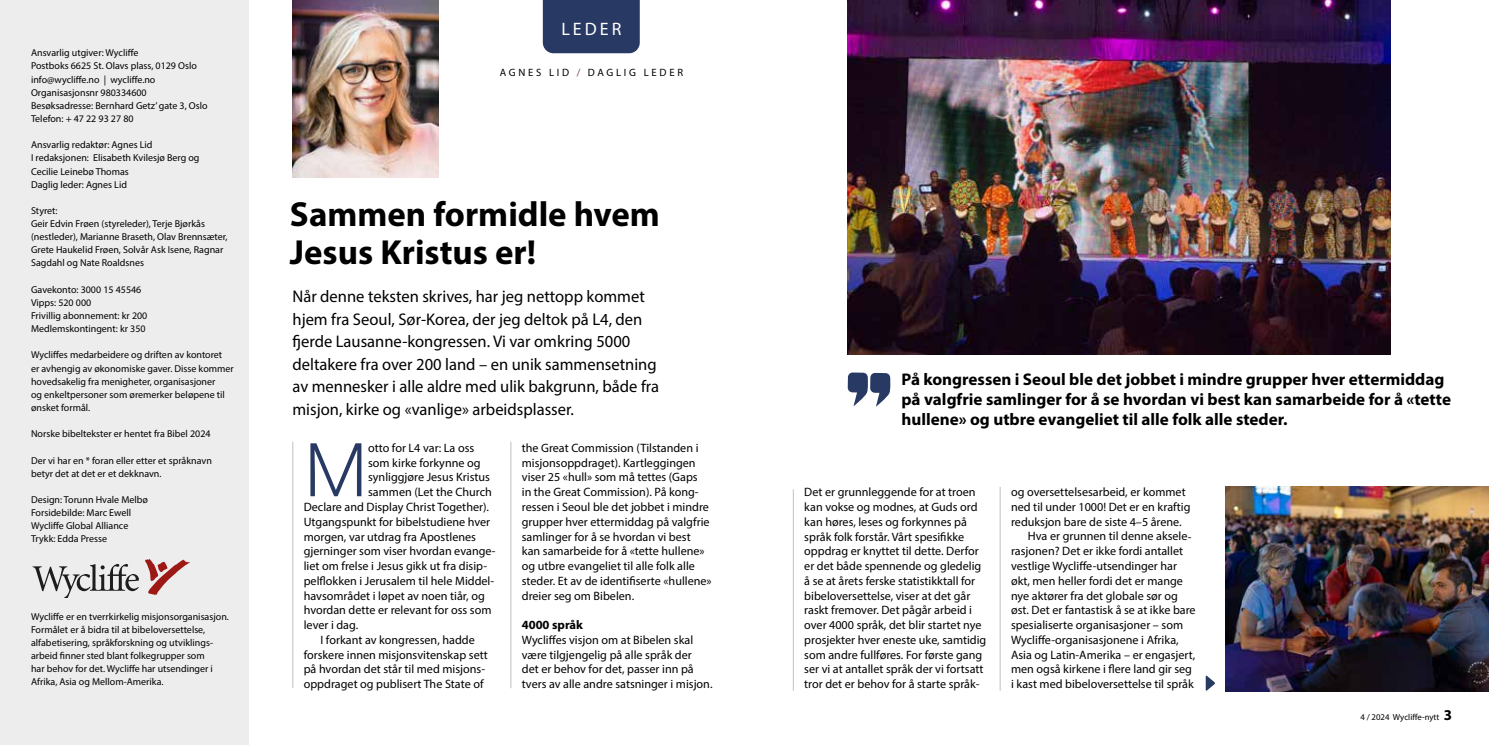
<style>
.page{position:relative;width:1489px;height:745px;background:#fff}
.page>*{position:absolute;margin:0;border:0;box-sizing:border-box;transform-origin:0 0}
.t1{font:300 74.38px "Roboto";color:#283a63}
.t2{font:700 34.88px/38.2px "Myriad Pro";color:#000}
.t3{font:18px "Myriad Pro";letter-spacing:.17em;color:#fff}
.t4{font:16.88px/22.5px "Myriad Pro";color:#000}
.t5{font:700 16.88px/20px "Myriad Pro";color:#000}
.t6{font:700 12.5px "Myriad Pro";color:#000}
.t7{font:12.12px/14.8px "Myriad Pro";color:#000}
.t8{font:10.62px "Myriad Pro";letter-spacing:.26em;color:#000}
.t9{font:10px/13.1px "Myriad Pro";color:#000}
.t10{font:8.75px "Myriad Pro";color:#000}
.s1{color:#713b6c}
.s2{font-weight:700;font-size:15px}
</style>
<div class="page">
<div style="left:543px;top:0;width:96px;height:53px;background:#283a63"></div>
<div style="left:0;top:0;width:249px;height:744px;background:#ededee"></div>
<img style="left:292px;top:0;width:146px;height:177px">
<svg style="left:33px;top:564px;width:106px;height:33px"></svg>
<svg style="left:145px;top:559px;width:45px;height:35px"></svg>
<hr style="left:292px;top:441px;width:1px;height:246px;background:#939598">
<hr style="left:510px;top:441px;width:1px;height:246px;background:#939598">
<hr style="left:793px;top:489px;width:1px;height:201px;background:#939598">
<hr style="left:999px;top:486px;width:1px;height:204px;background:#939598">
<img style="left:847px;top:0;width:542px;height:354px">
<svg style="left:847px;top:372px;width:43px;height:34px"></svg>
<img style="left:1225px;top:486px;width:263px;height:205px">
<svg style="left:1205px;top:675px;width:9px;height:15px"></svg>
<p class="t9" style="left:31px;top:46px;width:178px">Ansvarlig utgiver: Wycliffe<br>Postboks 6625 St. Olavs plass, 0129 Oslo info@wycliffe.no | wycliffe.no<br>Organisasjonsnr 980334600<br>Besøksadresse: Bernhard Getz’ gate 3, Oslo<br>Telefon: + 47 22 93 27 80</p>
<p class="t9" style="left:31px;top:138px;width:170px">Ansvarlig redaktør: Agnes Lid<br>I redaksjonen: Elisabeth Kvilesjø Berg og<br>Cecilie Leinebø Thomas<br>Daglig leder: Agnes Lid</p>
<p class="t9" style="left:31px;top:204px;width:198px">Styret:<br>Geir Edvin Frøen (styreleder), Terje Bjørkås (nestleder), Marianne Braseth, Olav Brennsæter, Grete Haukelid Frøen, Solvår Ask Isene, Ragnar Sagdahl og Nate Roaldsnes</p>
<p class="t9" style="left:31px;top:282px;width:118px">Gavekonto: 3000 15 45546<br>Vipps: 520 000<br>Frivillig abonnement: kr 200<br>Medlemskontingent: kr 350</p>
<p class="t9" style="left:31px;top:348px;width:204px">Wycliffes medarbeidere og driften av kontoret<br>er avhengig av økonomiske gaver. Disse kommer hovedsakelig fra menigheter, organisasjoner<br>og enkeltpersoner som øremerker beløpene til ønsket formål.</p>
<p class="t9" style="left:31px;top:427px;width:181px">Norske bibeltekster er hentet fra Bibel 2024</p>
<p class="t9" style="left:31px;top:453px;width:182px">Der vi har en * foran eller etter et språknavn betyr det at det er et dekknavn.</p>
<p class="t9" style="left:31px;top:492px;width:118px">Design: Torunn Hvale Melbø<br>Forsidebilde: Marc Ewell<br>Wycliffe Global Alliance<br>Trykk: Edda Presse</p>
<p class="t9" style="left:31px;top:609px;width:199px">Wycliffe er en tverrkirkelig misjonsorganisasjon.<br>Formålet er å bidra til at bibeloversettelse, alfabetisering, språkforskning og utviklings&shy;arbeid finner sted blant folkegrupper som<br>har behov for det. Wycliffe har utsendinger i Afrika, Asia og Mellom-Amerika.</p>
<h3 class="t3" style="left:561px;top:18px;width:62px">LEDER</h3>
<p class="t8" style="left:499px;top:66px;width:185px">AGNES LID <span class="s1">/</span> DAGLIG LEDER</p>
<h2 class="t2" style="left:290px;top:194px;width:371px">Sammen formidle hvem<br>Jesus Kristus er!</h2>
<p class="t4" style="left:292px;top:285px;width:368px">Når denne teksten skrives, har jeg nettopp kommet hjem fra Seoul, Sør-Korea, der jeg deltok på L4, den fjerde Lausanne-kongressen. Vi var omkring 5000 deltakere fra over 200 land – en unik sammensetning av mennesker i alle aldre med ulik bakgrunn, både fra misjon, kirke og «vanlige» arbeidsplasser.</p>
<h1 class="t1" style="left:304px;top:417px;width:66px">M</h1>
<p class="t7" style="left:368px;top:440px;width:108px">otto for L4 var: La oss</p>
<p class="t7" style="left:368px;top:455px;width:114px">som kirke forkynne og</p>
<p class="t7" style="left:368px;top:469px;width:123px">synliggjøre Jesus Kristus</p>
<p class="t7" style="left:368px;top:484px;width:125px">sammen (Let the Church</p>
<p class="t7" style="left:304px;top:499px;width:187px">Declare and Display Christ Together).</p>
<p class="t7" style="left:304px;top:513px;width:188px">Utgangspunkt for bibelstudiene hver</p>
<p class="t7" style="left:304px;top:528px;width:174px">morgen, var utdrag fra Apostlenes</p>
<p class="t7" style="left:304px;top:543px;width:193px">gjerninger som viser hvordan evange-</p>
<p class="t7" style="left:304px;top:558px;width:185px">liet om frelse i Jesus gikk ut fra disip-</p>
<p class="t7" style="left:304px;top:573px;width:192px">pelflokken i Jerusalem til hele Middel-</p>
<p class="t7" style="left:304px;top:587px;width:182px">havsområdet i løpet av noen tiår, og</p>
<p class="t7" style="left:304px;top:602px;width:189px">hvordan dette er relevant for oss som</p>
<p class="t7" style="left:304px;top:617px;width:56px">lever i dag.</p>
<p class="t7" style="left:320px;top:632px;width:156px">I forkant av kongressen, hadde</p>
<p class="t7" style="left:304px;top:646px;width:185px">forskere innen misjonsvitenskap sett</p>
<p class="t7" style="left:304px;top:661px;width:183px">på hvordan det står til med misjons-</p>
<p class="t7" style="left:304px;top:676px;width:181px">oppdraget og publisert The State of</p>
<p class="t7" style="left:522px;top:440px;width:191px">the Great Commission (Tilstanden i misjonsoppdraget). Kartleggingen viser 25 «hull» som må tettes (Gaps<br>in the Great Commission). På kong&shy;ressen i Seoul ble det jobbet i mindre grupper hver ettermiddag på valgfrie samlinger for å se hvordan vi best kan samarbeide for å «tette hullene» og utbre evangeliet til alle folk alle steder. Et av de identifiserte «hullene» dreier seg om Bibelen.</p>
<p class="t6" style="left:522px;top:616px;width:63px">4000 språk</p>
<p class="t7" style="left:522px;top:632px;width:192px">Wycliffes visjon om at Bibelen skal være tilgjengelig på alle språk der<br>det er behov for det, passer inn på tvers av alle andre satsninger i misjon.</p>
<h3 class="t5" style="left:901px;top:368px;width:551px">På kongressen i Seoul ble det jobbet i mindre grupper hver ettermiddag på valgfrie samlinger for å se hvordan vi best kan samarbeide for å «tette hullene» og utbre evangeliet til alle folk alle steder.</h3>
<p class="t7" style="left:804px;top:484px;width:184px">Det er grunnleggende for at troen kan vokse og modnes, at Guds ord kan høres, leses og forkynnes på språk folk forstår. Vårt spesifikke oppdrag er knyttet til dette. Derfor er det både spennende og gledelig å se at årets ferske statistikktall for bibeloversettelse, viser at det går raskt fremover. Det pågår arbeid i over 4000 språk, det blir startet nye prosjekter hver eneste uke, samtidig som andre fullføres. For første gang ser vi at antallet språk der vi fortsatt tror det er behov for å starte språk-</p>
<p class="t7" style="left:1011px;top:484px;width:176px">og oversettelsesarbeid, er kommet</p>
<p class="t7" style="left:1011px;top:499px;width:181px">ned til under 1000! Det er en kraftig</p>
<p class="t7" style="left:1011px;top:513px;width:172px">reduksjon bare de siste 4–5 årene.</p>
<p class="t7" style="left:1027px;top:528px;width:165px">Hva er grunnen til denne aksele-</p>
<p class="t7" style="left:1011px;top:543px;width:173px">rasjonen? Det er ikke fordi antallet</p>
<p class="t7" style="left:1011px;top:558px;width:167px">vestlige Wycliffe-utsendinger har</p>
<p class="t7" style="left:1011px;top:573px;width:173px">økt, men heller fordi det er mange</p>
<p class="t7" style="left:1011px;top:587px;width:168px">nye aktører fra det globale sør og</p>
<p class="t7" style="left:1011px;top:602px;width:186px">øst. Det er fantastisk å se at ikke bare</p>
<p class="t7" style="left:1011px;top:617px;width:173px">spesialiserte organisasjoner – som</p>
<p class="t7" style="left:1011px;top:631px;width:169px">Wycliffe-organisasjonene i Afrika,</p>
<p class="t7" style="left:1011px;top:646px;width:186px">Asia og Latin-Amerika – er engasjert,</p>
<p class="t7" style="left:1011px;top:661px;width:182px">men også kirkene i flere land gir seg</p>
<p class="t7" style="left:1011px;top:676px;width:184px">i kast med bibeloversettelse til språk</p>
<p class="t10" style="left:1360px;top:711px;width:93px">4 / 2024 Wycliffe-nytt <span class="s2">3</span></p>
</div>
